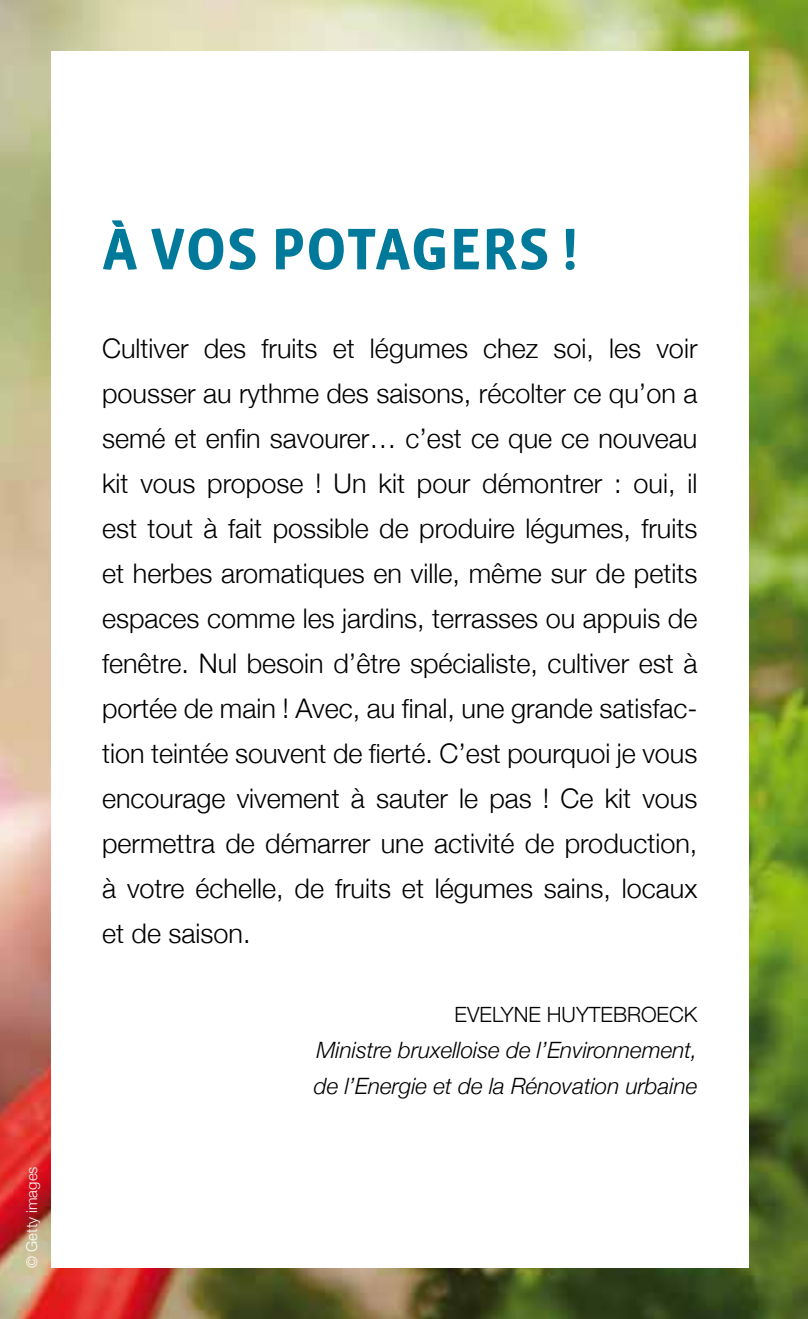
<style>
.page{position:relative;width:808px;height:1319px;background:#fff}
.page>*{position:absolute;margin:0;border:0;box-sizing:border-box;transform-origin:0 0}
.t1{font:700 60px "Vista Sans";color:#00799a}
.t2{font:300 27px/45px "Helvetica Neue";color:#000;text-align:justify}
.t3{font:italic 300 22.5px/36px "Helvetica Neue";color:#000}
.t4{font:300 21px "Helvetica Neue";color:#000}
.t5{font:300 15px "Helvetica Neue";color:#fff}
</style>
<div class="page">
<img style="left:0;top:0;width:808px;height:1318px">
<div style="left:51px;top:51px;width:697px;height:1216px;background:#fff"></div>
<p class="t5" style="left:23px;top:1267px;width:103px;rotate:-90deg">© Getty images</p>
<h1 class="t1" style="left:102px;top:218px;width:477px">À VOS POTAGERS !</h1>
<p class="t2" style="left:102px;top:325px;width:597px">Cultiver des fruits et légumes chez soi, les voir pousser au rythme des saisons, récolter ce qu’on a semé et enfin savourer… c’est ce que ce nouveau kit vous propose ! Un kit pour démontrer : oui, il est tout à fait possible de produire légumes, fruits et herbes aromatiques en ville, même sur de petits espaces comme les jardins, terrasses ou appuis de fenêtre. Nul besoin d’être spécialiste, cultiver est à portée de main ! Avec, au final, une grande satisfac&shy;tion teintée souvent de fierté. C’est pourquoi je vous encourage vivement à sauter le pas ! Ce kit vous permettra de démarrer une activité de production, à votre échelle, de fruits et légumes sains, locaux et de saison.</p>
<p class="t4" style="left:455px;top:1001px;width:244px">Evelyne Huytebroec k</p>
<p class="t3" style="left:314px;top:1031px;width:385px">Ministre bruxelloise de l’Environnement, de l’Energie et de la Rénovation urbaine</p>
</div>
